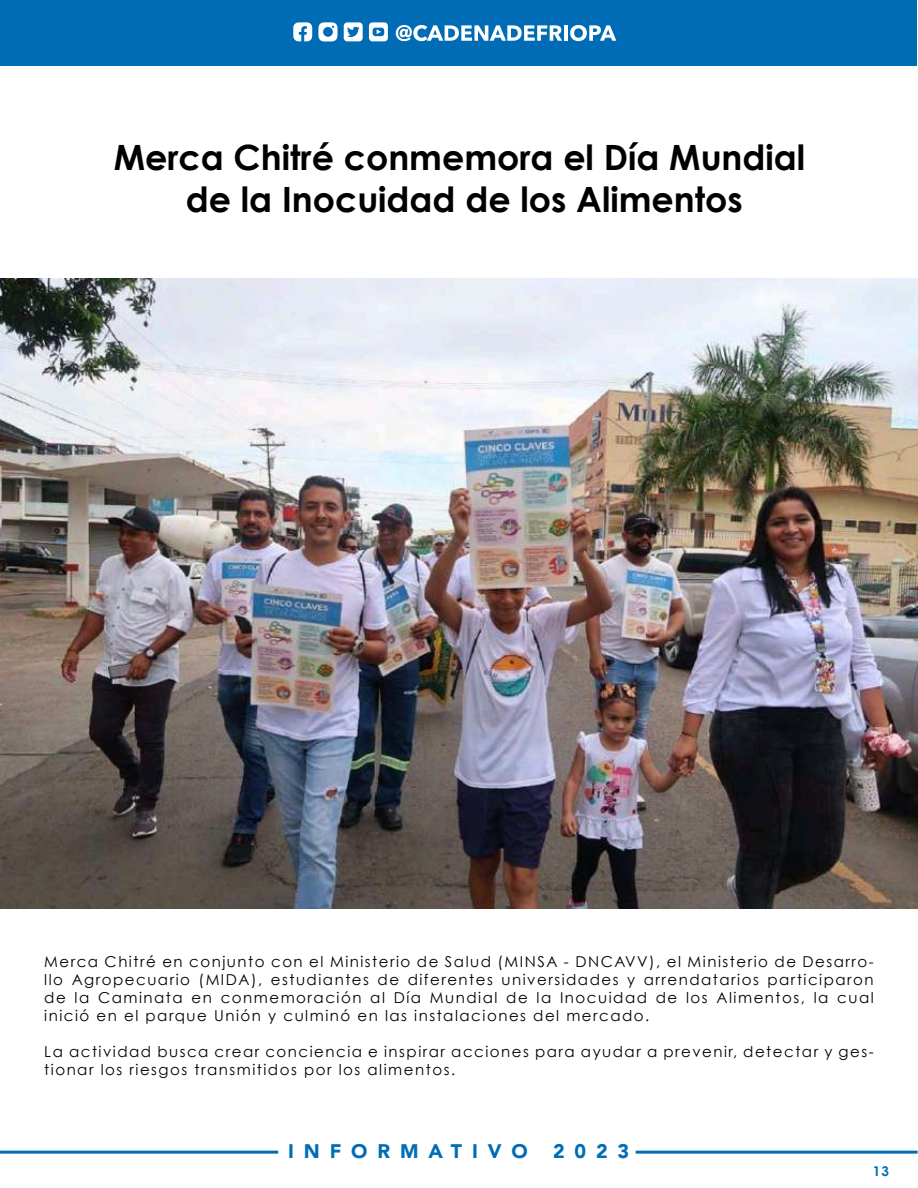
<style>
.page{position:relative;width:918px;height:1188px;background:#fff}
.page>*{position:absolute;margin:0;border:0;box-sizing:border-box;transform-origin:0 0}
.t1{font:700 34.8px/41.8px "Century Gothic";color:#000;text-align:center}
.t2{font:900 19.65px "Avenir";letter-spacing:.5em;color:#006cb6}
.t3{font:15px/18px "Century Gothic";letter-spacing:.1em;color:#000;text-align:justify}
.t4{font:700 13.5px "Century Gothic";color:#006cb6}
</style>
<div class="page">
<div style="left:0;top:0;width:917px;height:65px;background:#006cb6"></div>
<svg style="left:293px;top:22px;width:323px;height:20px"></svg>
<hr style="left:0;top:1151px;width:278px;height:3px;background:#006cb6">
<hr style="left:636px;top:1151px;width:282px;height:3px;background:#006cb6">
<img style="left:0;top:279px;width:918px;height:630px">
<h1 class="t1" style="left:114px;top:135px;width:693px">Merca Chitré conmemora el Día Mundial de la Inocuidad de los Alimentos</h1>
<p class="t3" style="left:44px;top:953px;width:831px">Merca Chitré en conjunto con el Ministerio de Salud (MINSA - DNCAVV), el Ministerio de Desarro&shy;llo Agropecuario (MIDA), estudiantes de diferentes universidades y arrendatarios participaron de la Caminata en conmemoración al Día Mundial de la Inocuidad de los Alimentos, la cual</p>
<p class="t3" style="left:44px;top:1006px;width:607px">inició en el parque Unión y culminó en las instalaciones del mercado.</p>
<p class="t3" style="left:44px;top:1060px;width:412px">tionar los riesgos transmitidos por los alimentos.</p>
<p class="t3" style="left:44px;top:1043px;width:831px">La actividad busca crear conciencia e inspirar acciones para ayudar a prevenir, detectar y ges-</p>
<h2 class="t2" style="left:288px;top:1135px;width:241px">INFORMATIVO</h2>
<h2 class="t2" style="left:553px;top:1135px;width:78px">2023</h2>
<p class="t4" style="left:873px;top:1161px;width:18px">13</p>
</div>
